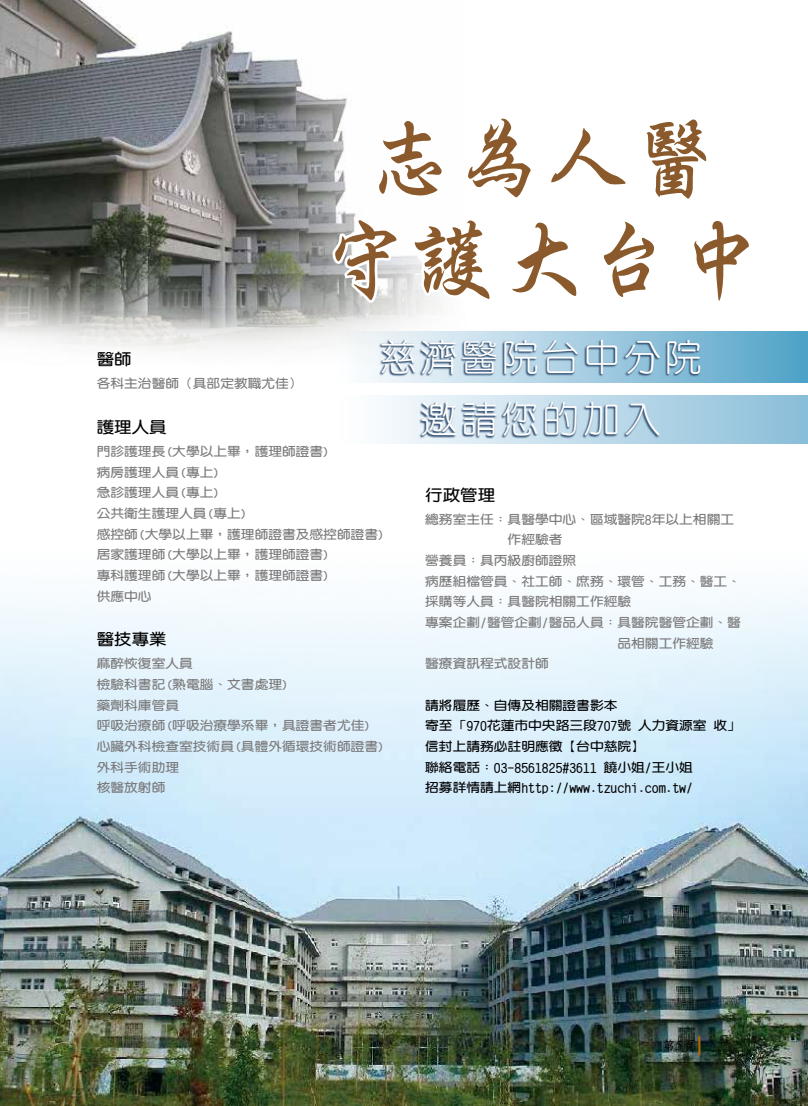
<style>
.page{position:relative;width:808px;height:1106px;background:#fff}
.page>*{position:absolute;margin:0;border:0;box-sizing:border-box;transform-origin:0 0}
.t1{font:88.8px/101.1px "Singkai EG Bold Big 5";color:#8a5a2c;text-align:center}
.t2{font:300 37.05px/61.7px "Yen Round";letter-spacing:.1em;color:#fff;text-align:center}
.t3{font:700 15.75px "Yen Round";color:#000;scale:1.11 1}
.t4{font:700 13.65px "Nan Sung";color:#000}
.t5{font:700 12.3px/20.7px "Yen Round";color:#7b7a7b;scale:1.11 1}
.t6{font:700 12.3px/20.7px "Yen Round";color:#000;scale:1.11 1}
.t7{font:700 11.7px "Nan Sung";color:#000;scale:1.05 1}
.t8{font:700 7.2px "Nan Sung";color:#000;scale:.82 1}
.s1{font-family:"Times";font-weight:400}
</style>
<div class="page">
<div style="left:333px;top:395px;width:475px;height:48px;background:#90c1da"></div>
<div style="left:333px;top:331px;width:475px;height:51px;background:#58a7ca"></div>
<img style="left:0;top:593px;width:808px;height:513px">
<img style="left:0;top:0;width:347px;height:351px">
<svg style="left:333px;top:114px;width:421px;height:330px"></svg>
<svg style="left:378px;top:339px;width:323px;height:100px;background:#abc3d4"></svg>
<svg style="left:698px;top:1036px;width:2px;height:19px"></svg>
<h1 class="t1" style="left:320px;top:108px;width:446px">志為人醫守護大台中</h1>
<h2 class="t2" style="left:380px;top:326px;width:323px">慈濟醫院台中分院邀請您的加入</h2>
<p class="t3" style="left:97px;top:351px;width:33px">醫師</p>
<p class="t5" style="left:97px;top:373px;width:187px">各科主治醫師（具部定教職尤佳）</p>
<p class="t3" style="left:97px;top:419px;width:64px">護理人員</p>
<p class="t5" style="left:97px;top:441px;width:261px">門診護理長(大學以上畢，護理師證書)<br>病房護理人員(專上)<br>急診護理人員(專上)<br>公共衛生護理人員(專上)<br>感控師(大學以上畢，護理師證書及感控師證書)居家護理師(大學以上畢，護理師證書)<br>專科護理師(大學以上畢，護理師證書)<br>供應中心</p>
<p class="t3" style="left:97px;top:631px;width:64px">醫技專業</p>
<p class="t5" style="left:97px;top:653px;width:261px">麻醉恢復室人員<br>檢驗科書記(熟電腦、文書處理)<br>藥劑科庫管員<br>呼吸治療師(呼吸治療學系畢，具證書者尤佳)心臟外科檢查室技術員(具體外循環技術師證書)外科手術助理<br>核醫放射師</p>
<p class="t3" style="left:425px;top:486px;width:64px">行政管理</p>
<p class="t5" style="left:425px;top:508px;width:280px">總務室主任：具醫學中心、區域醫院8年以上相關工</p>
<p class="t5" style="left:508px;top:529px;width:51px">作經驗者</p>
<p class="t5" style="left:425px;top:550px;width:138px">營養員：具丙級廚師證照</p>
<p class="t5" style="left:425px;top:570px;width:286px">病歷組檔管員、社工師、庶務、環管、工務、醫工、</p>
<p class="t5" style="left:425px;top:591px;width:187px">採購等人員：具醫院相關工作經驗</p>
<p class="t5" style="left:425px;top:612px;width:286px">專案企劃/醫管企劃/醫品人員：具醫院醫管企劃、醫</p>
<p class="t5" style="left:617px;top:632px;width:88px">品相關工作經驗</p>
<p class="t5" style="left:425px;top:653px;width:113px">醫療資訊程式設計師</p>
<p class="t6" style="left:425px;top:694px;width:286px">請將履歷、自傳及相關證書影本<br>寄至「970花蓮市中央路三段707號 人力資源室 收」信封上請務必註明應徵【台中慈院】<br>聯絡電話：03-8561825#3611 饒小姐/王小姐<br>招募詳情請上網http://www.tzuchi.com.tw/</p>
<p class="t4" style="left:662px;top:1038px;width:36px">第<span class="s1">5</span>頁</p>
<p class="t7" style="left:704px;top:1035px;width:53px">人醫心傳</p>
<p class="t8" style="left:704px;top:1048px;width:66px">二千零六年 十二月</p>
</div>
